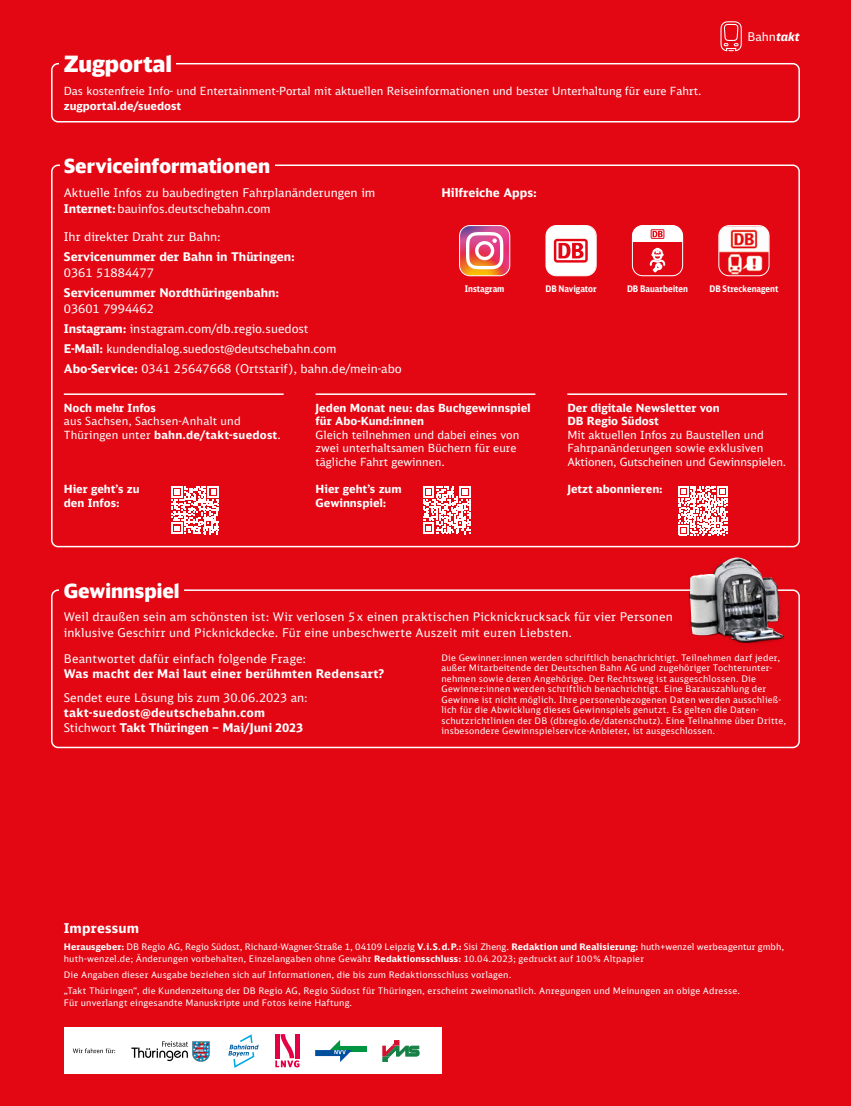
<style>
.page{position:relative;width:851px;height:1106px;background:#fff}
.page>*{position:absolute;margin:0;border:0;box-sizing:border-box;transform-origin:0 0}
.t1{font:900 22.5px "DB Head";color:#fff}
.t2{font:900 19.5px "DB Head";color:#fff}
.t3{font:700 13.5px "DB Sans";letter-spacing:.015em;color:#fff}
.t4{font:12px/20px "DB Sans";color:#fff}
.t5{font:700 12px/15px "DB Sans";color:#fff}
.t6{font:700 12px "DB Sans";letter-spacing:.02em;color:#fff}
.t7{font:11.25px/13.5px "DB Sans";color:#fff}
.t8{font:700 11.25px/13.5px "DB Sans";color:#fff}
.t9{font:9px/10.5px "DB Sans";letter-spacing:.02em;color:#fff}
.t10{font:700 9px "DB Sans Cond";color:#fff}
.s1{font-weight:700;font-style:italic}
.s2{font-weight:700}
.s3{font-weight:400}
</style>
<div class="page">
<div style="left:0;top:0;width:850px;height:1106px;background:#e30613"></div>
<div style="left:64px;top:1027px;width:377px;height:47px;background:#fff"></div>
<svg style="left:131px;top:1041px;width:79px;height:20px"></svg>
<svg style="left:228px;top:1034px;width:30px;height:33px"></svg>
<svg style="left:275px;top:1034px;width:24px;height:33px"></svg>
<svg style="left:383px;top:1040px;width:36px;height:21px"></svg>
<svg style="left:315px;top:1040px;width:52px;height:22px"></svg>
<svg style="left:73px;top:1048px;width:42px;height:5px"></svg>
<div style="left:51px;top:589px;width:748px;height:159px;border:2px solid #fff;border-radius:6px"></div>
<div style="left:60px;top:583px;width:124px;height:14px;background:#e30613"></div>
<img style="left:688px;top:557px;width:95px;height:87px">
<img style="left:689px;top:559px;width:93px;height:83px">
<div style="left:51px;top:63px;width:748px;height:59px;border:2px solid #fff;border-radius:6px"></div>
<div style="left:60px;top:55px;width:116px;height:17px;background:#e30613"></div>
<div style="left:51px;top:164px;width:748px;height:383px;border:2px solid #fff;border-radius:6px"></div>
<svg style="left:459px;top:225px;width:50px;height:51px;background:#e67d88"></svg>
<div style="left:459px;top:225px;width:51px;height:51px;border:1px solid #fff;border-radius:10px"></div>
<svg style="left:547px;top:225px;width:49px;height:51px"></svg>
<div style="left:545px;top:225px;width:51px;height:51px;border:1px solid #fff;border-radius:10px"></div>
<svg style="left:632px;top:225px;width:50px;height:51px"></svg>
<div style="left:632px;top:225px;width:51px;height:51px;border:1px solid #fff;border-radius:10px"></div>
<img style="left:720px;top:225px;width:49px;height:51px">
<div style="left:718px;top:225px;width:51px;height:51px;border:1px solid #fff;border-radius:10px"></div>
<div style="left:60px;top:158px;width:215px;height:15px;background:#e30613"></div>
<hr style="left:64px;top:393px;width:219px;height:2px;background:#fff">
<hr style="left:315px;top:393px;width:220px;height:2px;background:#fff">
<hr style="left:567px;top:393px;width:220px;height:2px;background:#fff">
<svg style="left:678px;top:486px;width:49px;height:49px"></svg>
<svg style="left:423px;top:486px;width:48px;height:48px"></svg>
<svg style="left:171px;top:486px;width:48px;height:48px"></svg>
<svg style="left:720px;top:21px;width:21px;height:30px"></svg>
<h1 class="t1" style="left:64px;top:50px;width:110px">Zugportal</h1>
<p class="t7" style="left:64px;top:84px;width:639px">Das kostenfreie Info- und Entertainment-Portal mit aktuellen Reiseinformationen und bester Unterhaltung für eure Fahrt.</p>
<p class="t8" style="left:64px;top:99px;width:119px">zugportal.de/suedost</p>
<h2 class="t2" style="left:64px;top:153px;width:207px">Serviceinformationen</h2>
<h3 class="t4" style="left:747px;top:26px;width:54px">Bahn<span class="s1">takt</span></h3>
<h3 class="t4" style="left:64px;top:184px;width:313px;line-height:15.8px">Aktuelle Infos zu baubedingten Fahrplanänderungen im<br><span class="s2">Internet:</span> bauinfos.deutschebahn.com</h3>
<h3 class="t4" style="left:64px;top:227px;width:158px">Ihr direkter Draht zur Bahn:</h3>
<h3 class="t5" style="left:64px;top:249px;width:232px">Servicenummer der Bahn in Thüringen:</h3>
<h3 class="t4" style="left:64px;top:262px;width:91px">0361 51884477</h3>
<h3 class="t5" style="left:64px;top:285px;width:217px">Servicenummer Nordthüringenbahn:</h3>
<h3 class="t4" style="left:64px;top:298px;width:339px">03601 7994462<br><span class="s2">Instagram:</span> instagram.com/db.regio.suedost<br><span class="s2">E-Mail:</span> kundendialog.suedost@deutschebahn.com <span class="s2">Abo-Service:</span> 0341 25647668 (Ortstarif), bahn.de/mein-abo</h3>
<h3 class="t5" style="left:441px;top:185px;width:97px">Hilfreiche Apps:</h3>
<p class="t10" style="left:465px;top:283px;width:41px">Instagram</p>
<p class="t10" style="left:545px;top:283px;width:53px">DB Navigator</p>
<p class="t10" style="left:627px;top:283px;width:62px">DB Bauarbeiten</p>
<p class="t10" style="left:709px;top:283px;width:70px">DB Streckenagent</p>
<p class="t8" style="left:64px;top:401px;width:94px">Noch mehr Infos</p>
<p class="t7" style="left:64px;top:414px;width:219px">aus Sachsen, Sachsen-Anhalt und<br>Thüringen unter <span class="s2">bahn.de/takt-suedost</span>.</p>
<p class="t8" style="left:64px;top:482px;width:77px">Hier geht’s zu den Infos:</p>
<h2 class="t2" style="left:64px;top:578px;width:117px">Gewinnspiel</h2>
<p class="t8" style="left:315px;top:401px;width:217px">Jeden Monat neu: das Buchgewinnspiel für Abo-Kund:innen</p>
<p class="t7" style="left:315px;top:428px;width:205px">Gleich teilnehmen und dabei eines von zwei unterhaltsamen Büchern für eure tägliche Fahrt gewinnen.</p>
<p class="t8" style="left:315px;top:482px;width:88px">Hier geht’s zum<br>Gewinnspiel:</p>
<p class="t8" style="left:567px;top:401px;width:154px">Der digitale Newsletter von<br>DB Regio Südost</p>
<p class="t7" style="left:567px;top:428px;width:220px">Mit aktuellen Infos zu Baustellen und<br>Fahrpanänderungen sowie exklusiven<br>Aktionen, Gutscheinen und Gewinnspielen.</p>
<p class="t8" style="left:567px;top:482px;width:97px">Jetzt abonnieren:</p>
<h3 class="t4" style="left:64px;top:608px;width:610px;line-height:16.5px">Weil draußen sein am schönsten ist: Wir verlosen 5x einen praktischen Picknickrucksack für vier Personen inklusive Geschirr und Picknickdecke. Für eine unbeschwerte Auszeit mit euren Liebsten.</h3>
<h3 class="t4" style="left:64px;top:648px;width:244px">Beantwortet dafür einfach folgende Frage:</h3>
<h3 class="t6" style="left:64px;top:666px;width:322px">Was macht der Mai laut einer berühmten Redensart?</h3>
<h3 class="t4" style="left:64px;top:687px;width:245px">Sendet eure Lösung bis zum 30.06.2023 an:</h3>
<h3 class="t5" style="left:64px;top:705px;width:241px">takt-suedost@deutschebahn.com<br><span class="s3">Stichwort</span> Takt Thüringen – Mai/Juni 2023</h3>
<p class="t9" style="left:441px;top:652px;width:346px">Die Gewinner:innen werden schriftlich benachrichtigt. Teilnehmen darf jeder, außer Mitarbeitende der Deutschen Bahn AG und zugehöriger Tochterunter&shy;nehmen sowie deren Angehörige. Der Rechtsweg ist ausgeschlossen. Die Gewinner:innen werden schriftlich benachrichtigt. Eine Barauszahlung der Gewinne ist nicht möglich. Ihre personenbezogenen Daten werden ausschließ&shy;lich für die Abwicklung dieses Gewinnspiels genutzt. Es gelten die Daten&shy;schutzrichtlinien der DB (dbregio.de/datenschutz). Eine Teilnahme über Dritte, insbesondere Gewinnspielservice-Anbieter, ist ausgeschlossen.</p>
<h3 class="t3" style="left:64px;top:919px;width:77px">Impressum</h3>
<p class="t9" style="left:64px;top:940px;width:721px;line-height:12px"><span class="s2">Herausgeber:</span> DB Regio AG, Regio Südost, Richard-Wagner-Straße 1, 04109 Leipzig <span class="s2">V.i.S.d.P.:</span> Sisi Zheng. <span class="s2">Redaktion und Realisierung:</span> huth+wenzel werbeagentur gmbh, huth-wenzel.de; Änderungen vorbehalten, Einzelangaben ohne Gewähr <span class="s2">Redaktionsschluss:</span> 10.04.2023; gedruckt auf 100% Altpapier</p>
<p class="t9" style="left:64px;top:966px;width:677px;line-height:16.2px">Die Angaben dieser Ausgabe beziehen sich auf Informationen, die bis zum Redaktionsschluss vorlagen.<br>„Takt Thüringen“, die Kundenzeitung der DB Regio AG, Regio Südost für Thüringen, erscheint zweimonatlich. Anregungen und Meinungen an obige Adresse.</p>
<p class="t9" style="left:64px;top:997px;width:290px">Für unverlangt eingesandte Manuskripte und Fotos keine Haftung.</p>
</div>
